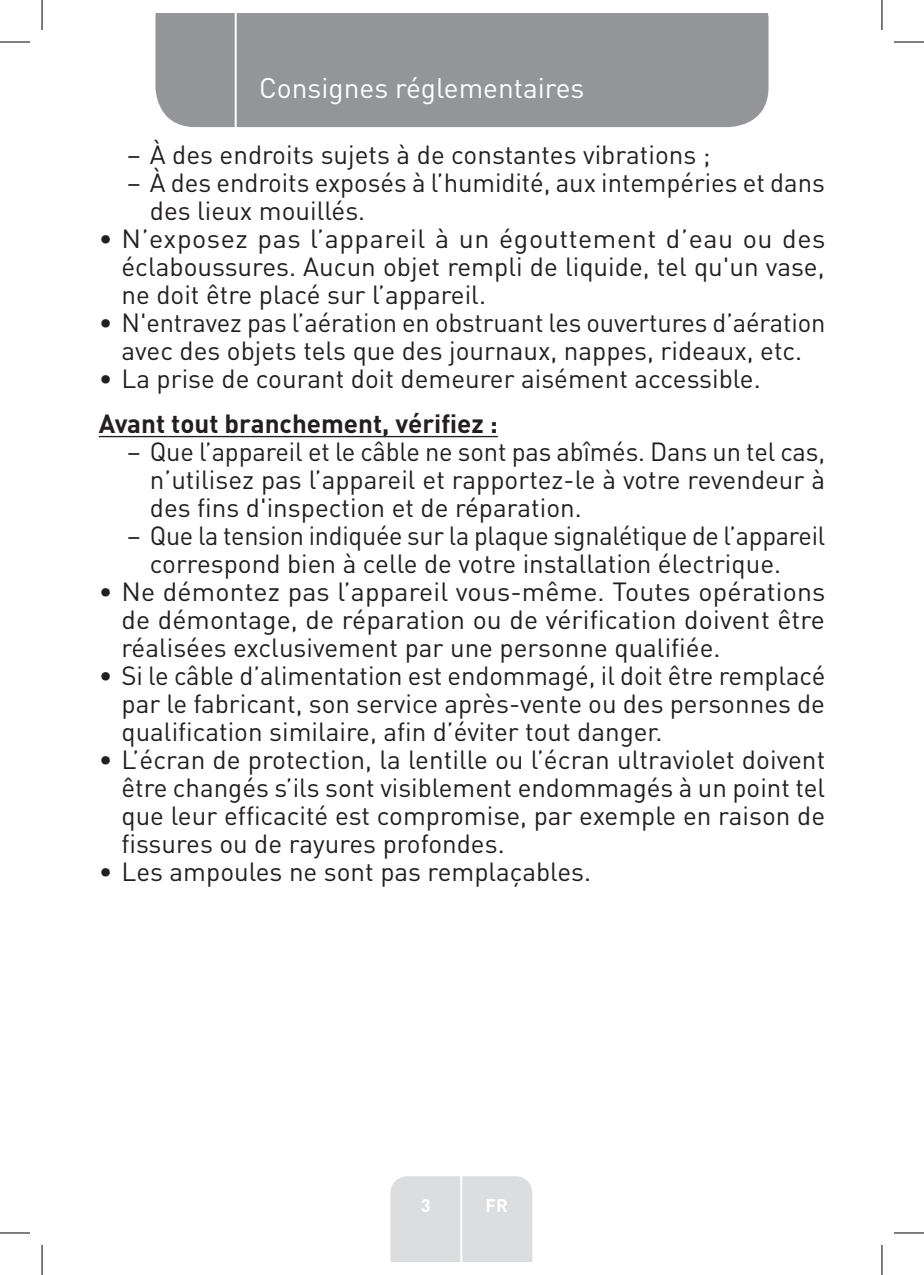
<style>
.page{position:relative;width:924px;height:1275px;background:#fff}
.page>*{position:absolute;margin:0;border:0;box-sizing:border-box;transform-origin:0 0}
.t1{font:28px "DIN Pro";color:#fff}
.t2{font:26px/28px "DIN Pro";color:#231f20;text-align:justify}
.Large_Text__3_2_mm{font:700 26px "DIN Pro";color:#231f20}
.t3{font:700 18px "DIN Pro";color:#fff}
</style>
<div class="page">
<div style="left:155px;top:14px;width:613px;height:113px;background:#939598"></div>
<div style="left:390px;top:1176px;width:142px;height:85px;background:#dcdddf"></div>
<hr style="left:460px;top:1153px;width:2px;height:108px;background:#fff">
<hr style="left:234px;top:14px;width:2px;height:116px;background:#fff">
<hr style="left:99px;top:436px;width:398px;height:1px;background:#231f20">
<hr style="left:0;top:42px;width:30px;height:1px;background:#000">
<hr style="left:893px;top:42px;width:30px;height:1px;background:#000">
<hr style="left:0;top:1232px;width:30px;height:1px;background:#000">
<hr style="left:893px;top:1232px;width:30px;height:1px;background:#000">
<hr style="left:42px;top:0;width:1px;height:30px;background:#000">
<hr style="left:42px;top:1245px;width:1px;height:30px;background:#000">
<hr style="left:881px;top:0;width:1px;height:30px;background:#000">
<hr style="left:881px;top:1245px;width:1px;height:30px;background:#000">
<p class="t1" style="left:259px;top:69px;width:326px">Consignes réglementaires</p>
<p class="t2" style="left:127px;top:139px;width:584px">– À des endroits sujets à de constantes vibrations ;</p>
<p class="t2" style="left:150px;top:167px;width:676px;text-indent:-23px">– À des endroits exposés à l’humidité, aux intempéries et dans des lieux mouillés.</p>
<p class="t2" style="left:121px;top:223px;width:705px;text-indent:-23px">• N’exposez pas l’appareil à un égouttement d’eau ou des éclaboussures. Aucun objet rempli de liquide, tel qu'un vase, ne doit être placé sur l’appareil.</p>
<p class="t2" style="left:99px;top:307px;width:728px;text-align:center">• N'entravez pas l’aération en obstruant les ouvertures d’aération avec des objets tels que des journaux, nappes, rideaux, etc.</p>
<p class="t2" style="left:99px;top:363px;width:663px">• La prise de courant doit demeurer aisément accessible.</p>
<p class="Large_Text__3_2_mm" style="left:99px;top:406px;width:400px">Avant tout branchement, vérifiez :</p>
<p class="t2" style="left:150px;top:436px;width:676px;text-indent:-23px">– Que l’appareil et le câble ne sont pas abîmés. Dans un tel cas, n’utilisez pas l’appareil et rapportez-le à votre revendeur à des fins d'inspection et de réparation.</p>
<p class="t2" style="left:150px;top:520px;width:676px;text-indent:-23px">– Que la tension indiquée sur la plaque signalétique de l’appareil correspond bien à celle de votre installation électrique.</p>
<p class="t2" style="left:121px;top:576px;width:705px;text-indent:-23px">• Ne démontez pas l’appareil vous-même. Toutes opérations de démontage, de réparation ou de vérification doivent être réalisées exclusivement par une personne qualifiée.</p>
<p class="t2" style="left:121px;top:660px;width:705px;text-indent:-23px">• Si le câble d’alimentation est endommagé, il doit être remplacé par le fabricant, son service après-vente ou des personnes de qualification similaire, afin d’éviter tout danger.</p>
<p class="t2" style="left:121px;top:744px;width:705px;text-indent:-23px">• L’écran de protection, la lentille ou l’écran ultraviolet doivent être changés s’ils sont visiblement endommagés à un point tel que leur efficacité est compromise, par exemple en raison de fissures ou de rayures profondes.</p>
<p class="t2" style="left:99px;top:856px;width:493px">• Les ampoules ne sont pas remplaçables.</p>
<p class="t3" style="left:420px;top:1192px;width:11px">3</p>
<p class="t3" style="left:485px;top:1192px;width:24px">FR</p>
</div>
